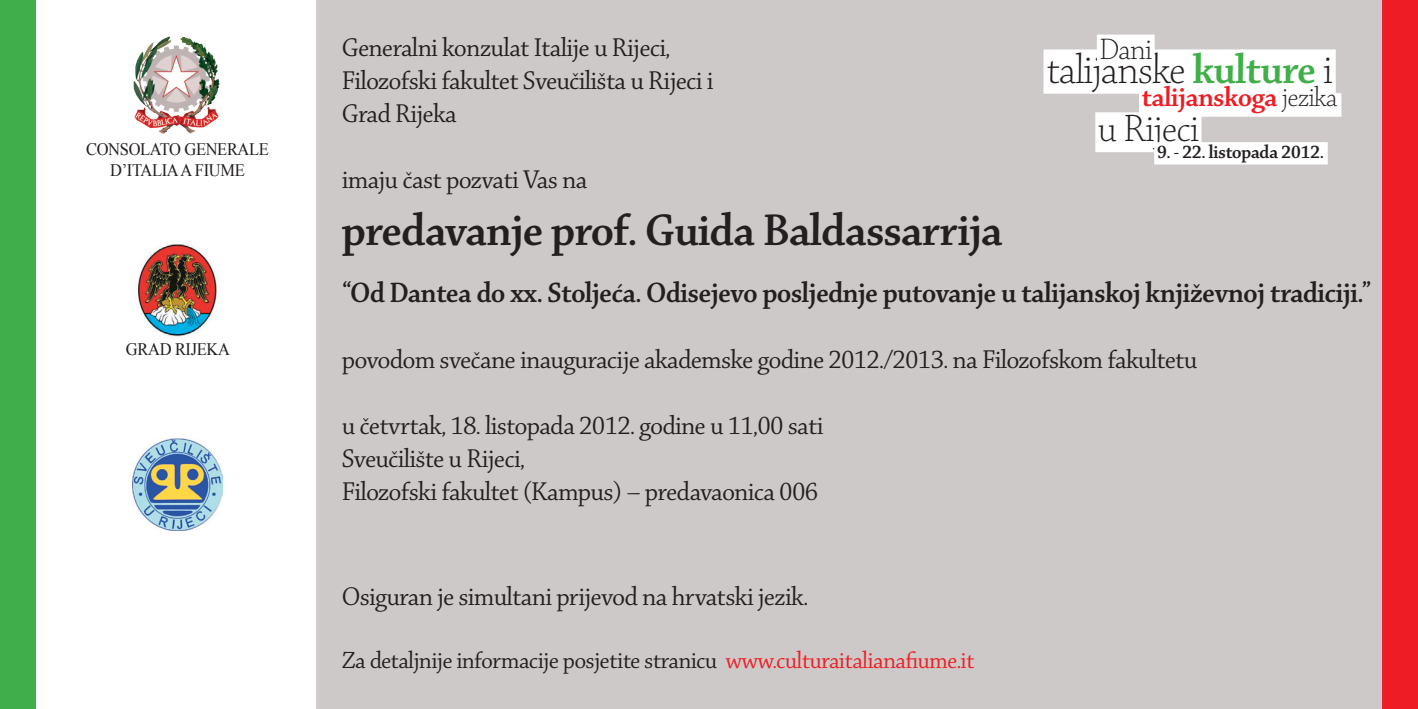
<style>
.page{position:relative;width:1418px;height:709px;background:#fff}
.page>*{position:absolute;margin:0;border:0;box-sizing:border-box;transform-origin:0 0}
.t1{font:47.5px "Chaparral Pro Semibold Disp";letter-spacing:-.005em;color:#231f20}
.t2{font:43.5px "Chaparral Pro Light Disp";letter-spacing:-.005em;color:#231f20}
.t3{font:40.75px "Chaparral Pro Light Disp";letter-spacing:-.005em;color:#231f20}
.t4{font:31.5px "Chaparral Pro Light Disp";color:#231f20}
.t5{font:30px "Chaparral Pro Semibold Disp";letter-spacing:-.005em;color:#231f20}
.t6{font:29px "Chaparral Pro Semibold Disp";letter-spacing:-.005em;color:#ee1d23}
.t7{font:27.5px/33px "Chaparral Pro Disp";letter-spacing:-.005em;color:#231f20}
.t8{font:25px "Chaparral Pro Disp";letter-spacing:-.005em;color:#231f20}
.t9{font:19.5px "Chaparral Pro Semibold Disp";letter-spacing:-.005em;color:#231f20}
.t10{font:17.5px "Times New Roman";letter-spacing:-.02em;color:#231f20;scale:.94 1}
.s1{font-family:"Chaparral Pro Semibold Disp";color:#40ae49}
.s2{font-family:"Chaparral Pro Light Disp";color:#231f20}
.s3{color:#ee1d23}
</style>
<div class="page">
<div style="left:316px;top:0;width:1101px;height:709px;background:#cdc9c8"></div>
<div style="left:0;top:0;width:35px;height:709px;background:#40ae49"></div>
<div style="left:1382px;top:0;width:35px;height:709px;background:#ee1d23"></div>
<div style="left:1043px;top:49px;width:292px;height:45px;background:#fff"></div>
<div style="left:1138px;top:93px;width:203px;height:24px;background:#fff"></div>
<div style="left:1095px;top:112px;width:106px;height:40px;background:#fff"></div>
<div style="left:1096px;top:35px;width:58px;height:28px;background:#fff"></div>
<div style="left:1154px;top:142px;width:173px;height:22px;background:#fff"></div>
<img style="left:133px;top:36px;width:87px;height:98px">
<img style="left:136px;top:242px;width:81px;height:96px">
<img style="left:132px;top:439px;width:91px;height:91px">
<p class="t7" style="left:342px;top:32px;width:373px">Generalni konzulat Italije u Rijeci,<br>Filozofski fakultet Sveučilišta u Rijeci i<br>Grad Rijeka</p>
<p class="t4" style="left:1099px;top:33px;width:53px">Dani</p>
<h2 class="t2" style="left:1046px;top:47px;width:287px">talijanske <span class="s1">kulture</span> i</h2>
<p class="t6" style="left:1141px;top:82px;width:197px">talijanskoga <span class="s2">jezika</span></p>
<h3 class="t3" style="left:1098px;top:108px;width:102px">u Rijeci</h3>
<p class="t10" style="left:86px;top:137px;width:196px">CONSOLATO GENERALE</p>
<p class="t9" style="left:1157px;top:142px;width:168px">9. - 22. listopada 2012.</p>
<p class="t10" style="left:110px;top:158px;width:145px">D’ITALIA A FIUME</p>
<p class="t7" style="left:342px;top:164px;width:247px">imaju čast pozvati Vas na</p>
<h1 class="t1" style="left:342px;top:205px;width:662px">predavanje prof. Guida Baldassarrija</h1>
<p class="t5" style="left:342px;top:277px;width:1030px">“Od Dantea do xx. Stoljeća. Odisejevo posljednje putovanje u talijanskoj književnoj tradiciji.”</p>
<p class="t7" style="left:342px;top:344px;width:856px">povodom svečane inauguracije akademske godine 2012./2013. na Filozofskom fakultetu</p>
<p class="t10" style="left:126px;top:337px;width:112px">GRAD RIJEKA</p>
<p class="t7" style="left:342px;top:410px;width:482px">u četvrtak, 18. listopada 2012. godine u 11,00 sati<br>Sveučilište u Rijeci,<br>Filozofski fakultet (Kampus) – predavaonica 006</p>
<p class="t7" style="left:342px;top:581px;width:467px">Osiguran je simultani prijevod na hrvatski jezik.</p>
<p class="t8" style="left:342px;top:647px;width:633px">Za detaljnije informacije posjetite stranicu <span class="s3">www.culturaitalianafiume.it</span></p>
</div>
